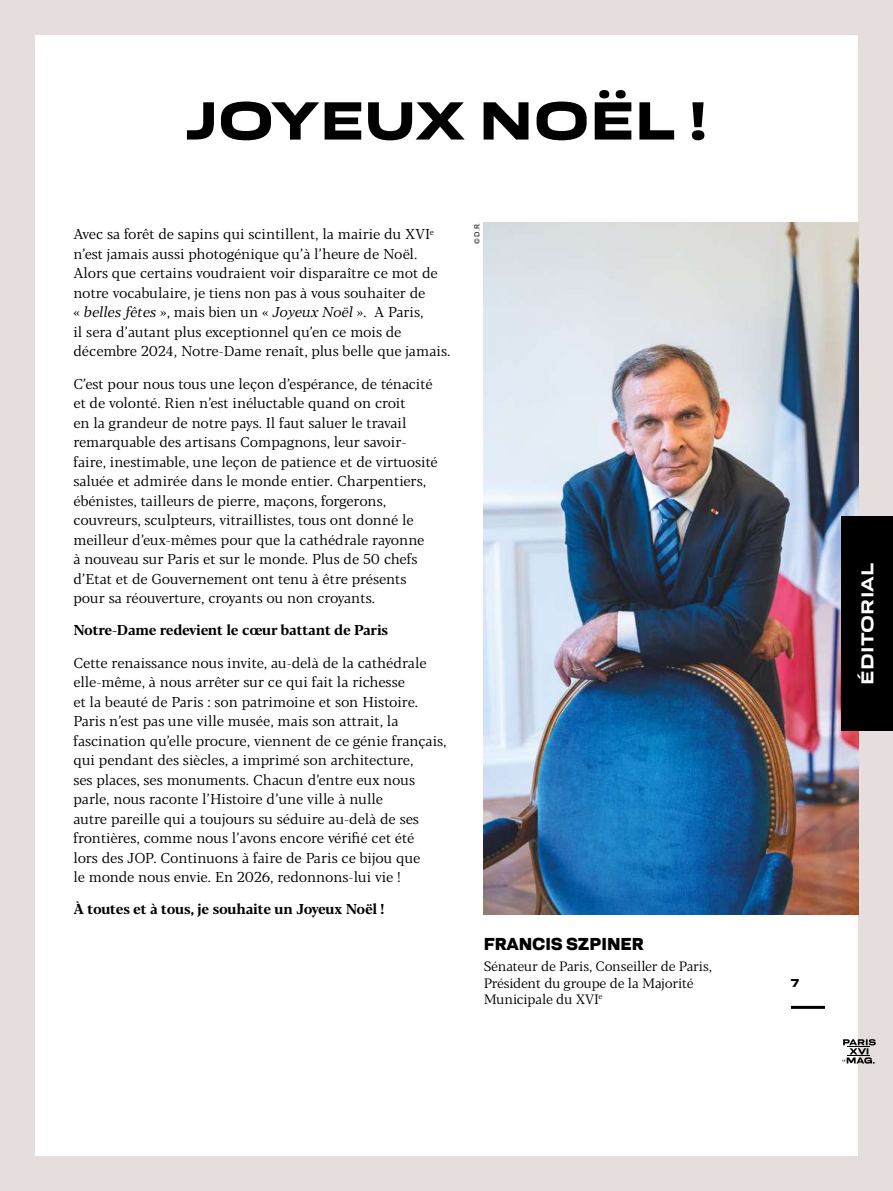
<style>
.page{position:relative;width:893px;height:1191px;background:#fff}
.page>*{position:absolute;margin:0;border:0;box-sizing:border-box;transform-origin:0 0}
.t1{font:700 18.15px "Resolve";color:#000}
.t2{font:18px "Resolve Semibold Wd";letter-spacing:.02em;color:#fff}
.t3{font:14.25px/19.5px "Blacker Pro Tx";color:#000}
.t4{font:700 14.25px "Blacker Pro Tx";letter-spacing:-.015em;color:#000}
.t5{font:13.5px/16.2px "Blacker Pro Tx";letter-spacing:-.01em;color:#000}
.t6{font:12px "Resolve Bold Wd";color:#000}
.t7{font:300 7.5px "Resolve";color:#000}
.s1{font-style:italic}
</style>
<div class="page">
<div style="left:0;top:0;width:893px;height:34px;background:#e5dedc"></div>
<div style="left:0;top:0;width:34px;height:1191px;background:#e5dedc"></div>
<div style="left:859px;top:0;width:34px;height:1191px;background:#e5dedc"></div>
<div style="left:0;top:1157px;width:893px;height:34px;background:#e5dedc"></div>
<svg style="left:842px;top:1039px;width:34px;height:24px"></svg>
<hr style="left:791px;top:1006px;width:34px;height:3px;background:#000">
<img style="left:484px;top:223px;width:375px;height:691px">
<svg style="left:187px;top:90px;width:517px;height:50px"></svg>
<div style="left:842px;top:517px;width:51px;height:214px;background:#000"></div>
<p class="t3" style="left:73px;top:224px;width:378px">Avec sa forêt de sapins qui scintillent, la mairie du XVI<sup>e </sup>n’est jamais aussi photogénique qu’à l’heure de Noël.<br>Alors que certains voudraient voir disparaître ce mot de notre vocabulaire, je tiens non pas à vous souhaiter de<br>« <span class="s1">belles fêtes</span> », mais bien un « <span class="s1">Joyeux Noël</span> ». A Paris,<br>il sera d’autant plus exceptionnel qu’en ce mois de décembre 2024, Notre-Dame renaît, plus belle que jamais.</p>
<p class="t3" style="left:73px;top:373px;width:366px">C’est pour nous tous une leçon d’espérance, de ténacité et de volonté. Rien n’est inéluctable quand on croit<br>en la grandeur de notre pays. Il faut saluer le travail remarquable des artisans Compagnons, leur savoir&shy;faire, inestimable, une leçon de patience et de virtuosité saluée et admirée dans le monde entier. Charpentiers, ébénistes, tailleurs de pierre, maçons, forgerons, couvreurs, sculpteurs, vitraillistes, tous ont donné le meilleur d’eux-mêmes pour que la cathédrale rayonne<br>à nouveau sur Paris et sur le monde. Plus de 50 chefs d’Etat et de Gouvernement ont tenu à être présents pour sa réouverture, croyants ou non croyants.</p>
<p class="t4" style="left:73px;top:620px;width:316px">Notre-Dame redevient le cœur battant de Paris</p>
<p class="t3" style="left:73px;top:652px;width:375px">Cette renaissance nous invite, au-delà de la cathédrale elle-même, à nous arrêter sur ce qui fait la richesse<br>et la beauté de Paris : son patrimoine et son Histoire.<br>Paris n’est pas une ville musée, mais son attrait, la fascination qu’elle procure, viennent de ce génie français, qui pendant des siècles, a imprimé son architecture,<br>ses places, ses monuments. Chacun d’entre eux nous parle, nous raconte l’Histoire d’une ville à nulle<br>autre pareille qui a toujours su séduire au-delà de ses frontières, comme nous l’avons encore vérifié cet été<br>lors des JOP. Continuons à faire de Paris ce bijou que<br>le monde nous envie. En 2026, redonnons-lui vie !</p>
<p class="t4" style="left:73px;top:899px;width:313px">À toutes et à tous, je souhaite un Joyeux Noël !</p>
<p class="t7" style="left:473px;top:244px;width:23px;rotate:-90deg">© D.R.</p>
<p class="t1" style="left:484px;top:934px;width:162px">FRANCIS SZPINER</p>
<p class="t5" style="left:484px;top:958px;width:230px">Sénateur de Paris, Conseiller de Paris,<br>Président du groupe de la Majorité<br>Municipale du XVI<sup>e</sup></p>
<p class="t2" style="left:857px;top:685px;width:123px;rotate:-90deg">ÉDITORIAL</p>
<p class="t6" style="left:791px;top:975px;width:10px">7</p>
</div>
